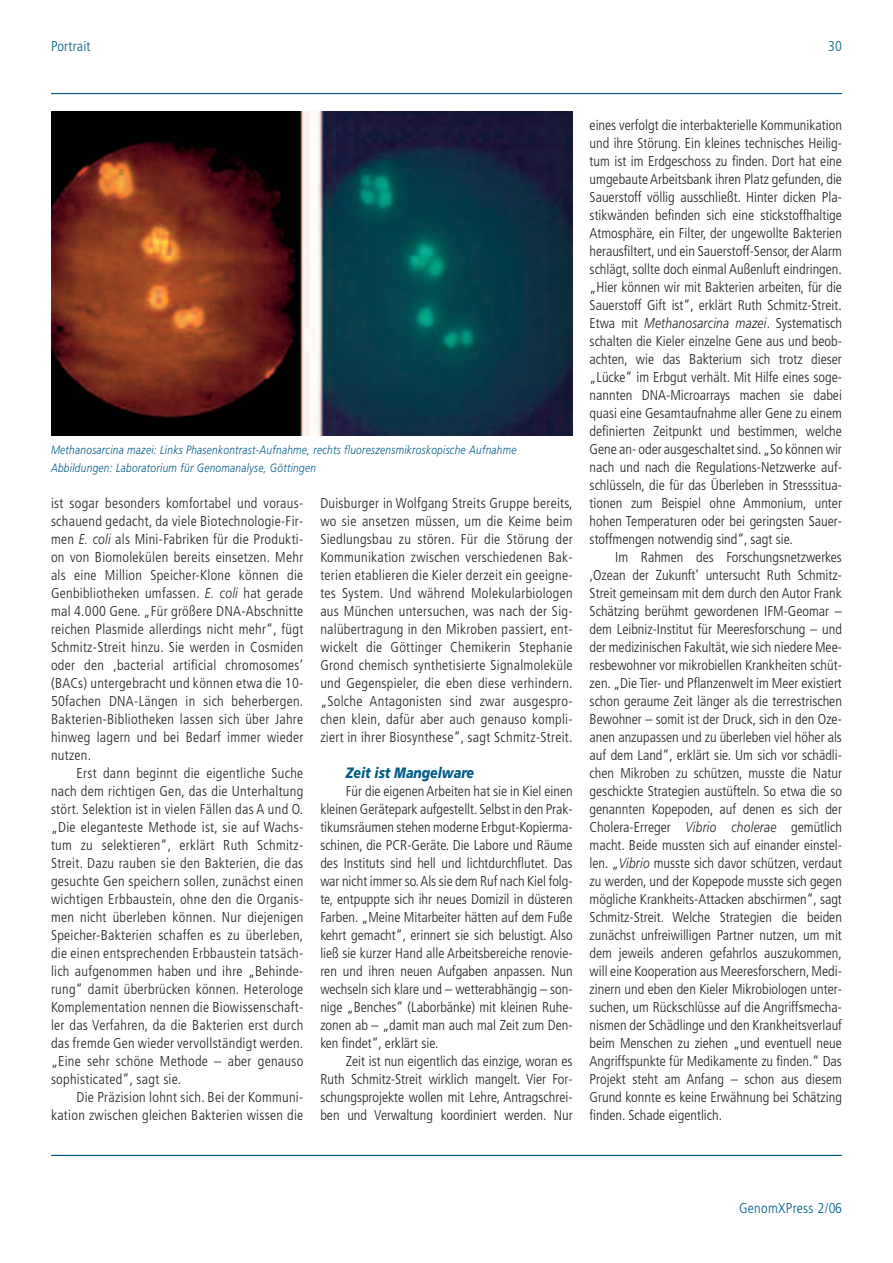
<style>
.page{position:relative;width:893px;height:1263px;background:#fff}
.page>*{position:absolute;margin:0;border:0;box-sizing:border-box;transform-origin:0 0}
.t1{font:italic 900 15px "Frutiger LT";color:#005c86;scale:.83 1}
.t2{font:300 condensed 14.25px/18px "Frutiger LT";letter-spacing:.02em;color:#231f20;text-align:justify}
.t3{font:300 condensed 14.25px "Frutiger LT";letter-spacing:.02em;color:#005c86}
.t4{font:italic 300 12px/18px "Frutiger LT";letter-spacing:.03em;color:#005c86;scale:.84 1}
.s1{font-style:italic;font-stretch:normal}
</style>
<div class="page">
<hr style="left:51px;top:93px;width:791px;height:1px;background:#005c86">
<hr style="left:51px;top:1155px;width:791px;height:1px;background:#005c86">
<img style="left:51px;top:112px;width:522px;height:324px">
<p class="t3" style="left:51px;top:40px;width:41px">Portrait</p>
<p class="t3" style="left:828px;top:40px;width:15px">30</p>
<p class="t4" style="left:51px;top:441px;width:556px">Methanosarcina mazei: Links Phasenkontrast-Aufnahme, rechts fluoreszensmikroskopische Aufnahme<br>Abbildungen: Laboratorium für Genomanalyse, Göttingen</p>
<p class="t2" style="left:51px;top:495px;width:254px">ist sogar besonders komfortabel und voraus&shy;schauend gedacht, da viele Biotechnologie-Fir&shy;men <span class="s1">E. coli</span> als Mini-Fabriken für die Produkti&shy;on von Biomolekülen bereits einsetzen. Mehr als eine Million Speicher-Klone können die Genbibliotheken umfassen. <span class="s1">E. coli</span> hat gerade mal 4.000 Gene. „Für größere DNA-Abschnitte reichen Plasmide allerdings nicht mehr“, fügt Schmitz-Streit hinzu. Sie werden in Cosmiden oder den ‚bacterial artificial chromosomes’ (BACs) untergebracht und können etwa die 10- 50fachen DNA-Längen in sich beherbergen.<br>Bakterien-Bibliotheken lassen sich über Jahre hinweg lagern und bei Bedarf immer wieder nutzen.</p>
<p class="t2" style="left:51px;top:765px;width:254px;text-indent:26px">Erst dann beginnt die eigentliche Suche nach dem richtigen Gen, das die Unterhaltung stört. Selektion ist in vielen Fällen das A und O. „Die eleganteste Methode ist, sie auf Wachs&shy;tum zu selektieren“, erklärt Ruth Schmitz-Streit. Dazu rauben sie den Bakterien, die das gesuchte Gen speichern sollen, zunächst einen wichtigen Erbbaustein, ohne den die Organis&shy;men nicht überleben können. Nur diejenigen Speicher-Bakterien schaffen es zu überleben, die einen entsprechenden Erbbaustein tatsäch&shy;lich aufgenommen haben und ihre „Behinde&shy;rung“ damit überbrücken können. Heterologe Komplementation nennen die Biowissenschaft&shy;ler das Verfahren, da die Bakterien erst durch das fremde Gen wieder vervollständigt werden. „Eine sehr schöne Methode – aber genauso sophisticated“, sagt sie.</p>
<p class="t2" style="left:51px;top:1089px;width:254px;text-align:right">Die Präzision lohnt sich. Bei der Kommuni&shy;kation zwischen gleichen Bakterien wissen die</p>
<p class="t2" style="left:320px;top:495px;width:254px">Duisburger in Wolfgang Streits Gruppe bereits, wo sie ansetzen müssen, um die Keime beim Siedlungsbau zu stören. Für die Störung der Kommunikation zwischen verschiedenen Bak&shy;terien etablieren die Kieler derzeit ein geeigne&shy;tes System. Und während Molekularbiologen aus München untersuchen, was nach der Sig&shy;nalübertragung in den Mikroben passiert, ent&shy;wickelt die Göttinger Chemikerin Stephanie Grond chemisch synthetisierte Signalmoleküle und Gegenspieler, die eben diese verhindern. „Solche Antagonisten sind zwar ausgespro&shy;chen klein, dafür aber auch genauso kompli&shy;ziert in ihrer Biosynthese“, sagt Schmitz-Streit.</p>
<p class="t1" style="left:346px;top:766px;width:156px">Zeit ist Mangelware</p>
<p class="t2" style="left:320px;top:783px;width:254px;text-indent:26px">Für die eigenen Arbeiten hat sie in Kiel einen kleinen Gerätepark aufgestellt. Selbst in den Prak&shy;tikumsräumen stehen moderne Erbgut-Kopierma&shy;schinen, die PCR-Geräte. Die Labore und Räume des Instituts sind hell und lichtdurchflutet. Das war nicht immer so.Als sie dem Ruf nach Kiel folg&shy;te, entpuppte sich ihr neues Domizil in düsteren Farben. „Meine Mitarbeiter hätten auf dem Fuße kehrt gemacht“, erinnert sie sich belustigt. Also ließ sie kurzer Hand alle Arbeitsbereiche renovie&shy;ren und ihren neuen Aufgaben anpassen. Nun wechseln sich klare und – wetterabhängig – son&shy;nige „Benches“ (Laborbänke) mit kleinen Ruhe&shy;zonen ab – „damit man auch mal Zeit zum Den&shy;ken findet“, erklärt sie.</p>
<p class="t2" style="left:320px;top:1053px;width:254px;text-indent:26px">Zeit ist nun eigentlich das einzige, woran es Ruth Schmitz-Streit wirklich mangelt. Vier For&shy;schungsprojekte wollen mit Lehre, Antragschrei&shy;ben und Verwaltung koordiniert werden. Nur</p>
<p class="t2" style="left:590px;top:117px;width:254px">eines verfolgt die interbakterielle Kommunikation und ihre Störung. Ein kleines technisches Heilig&shy;tum ist im Erdgeschoss zu finden. Dort hat eine umgebaute Arbeitsbank ihren Platz gefunden, die Sauerstoff völlig ausschließt. Hinter dicken Pla&shy;stikwänden befinden sich eine stickstoffhaltige Atmosphäre, ein Filter, der ungewollte Bakterien herausfiltert, und ein Sauerstoff-Sensor, der Alarm schlägt, sollte doch einmal Außenluft eindringen. „Hier können wir mit Bakterien arbeiten, für die Sauerstoff Gift ist“, erklärt Ruth Schmitz-Streit.<br>Etwa mit <span class="s1">Methanosarcina mazei</span>. Systematisch schalten die Kieler einzelne Gene aus und beob&shy;achten, wie das Bakterium sich trotz dieser „Lücke“ im Erbgut verhält. Mit Hilfe eines soge&shy;nannten DNA-Microarrays machen sie dabei quasi eine Gesamtaufnahme aller Gene zu einem definierten Zeitpunkt und bestimmen, welche Gene an- oder ausgeschaltet sind. „So können wir nach und nach die Regulations-Netzwerke auf&shy;schlüsseln, die für das Überleben in Stresssitua&shy;tionen zum Beispiel ohne Ammonium, unter hohen Temperaturen oder bei geringsten Sauer&shy;stoffmengen notwendig sind“, sagt sie.</p>
<p class="t2" style="left:590px;top:549px;width:254px;text-indent:26px">Im Rahmen des Forschungsnetzwerkes ‚Ozean der Zukunft’ untersucht Ruth Schmitz-Streit gemeinsam mit dem durch den Autor Frank Schätzing berühmt gewordenen IFM-Geomar – dem Leibniz-Institut für Meeresforschung – und der medizinischen Fakultät, wie sich niedere Mee&shy;resbewohner vor mikrobiellen Krankheiten schüt&shy;zen. „Die Tier- und Pflanzenwelt im Meer existiert schon geraume Zeit länger als die terrestrischen Bewohner – somit ist der Druck, sich in den Oze&shy;anen anzupassen und zu überleben viel höher als auf dem Land“, erklärt sie. Um sich vor schädli&shy;chen Mikroben zu schützen, musste die Natur geschickte Strategien austüfteln. So etwa die so genannten Kopepoden, auf denen es sich der Cholera-Erreger <span class="s1">Vibrio cholerae</span> gemütlich macht. Beide mussten sich auf einander einstel&shy;len. „<span class="s1">Vibrio</span> musste sich davor schützen, verdaut zu werden, und der Kopepode musste sich gegen mögliche Krankheits-Attacken abschirmen“, sagt Schmitz-Streit. Welche Strategien die beiden zunächst unfreiwilligen Partner nutzen, um mit dem jeweils anderen gefahrlos auszukommen, will eine Kooperation aus Meeresforschern, Medi&shy;zinern und eben den Kieler Mikrobiologen unter&shy;suchen, um Rückschlüsse auf die Angriffsmecha&shy;nismen der Schädlinge und den Krankheitsverlauf beim Menschen zu ziehen „und eventuell neue Angriffspunkte für Medikamente zu finden.“ Das Projekt steht am Anfang – schon aus diesem Grund konnte es keine Erwähnung bei Schätzing finden. Schade eigentlich.</p>
<p class="t3" style="left:739px;top:1202px;width:104px">GenomXPress 2/06</p>
</div>
